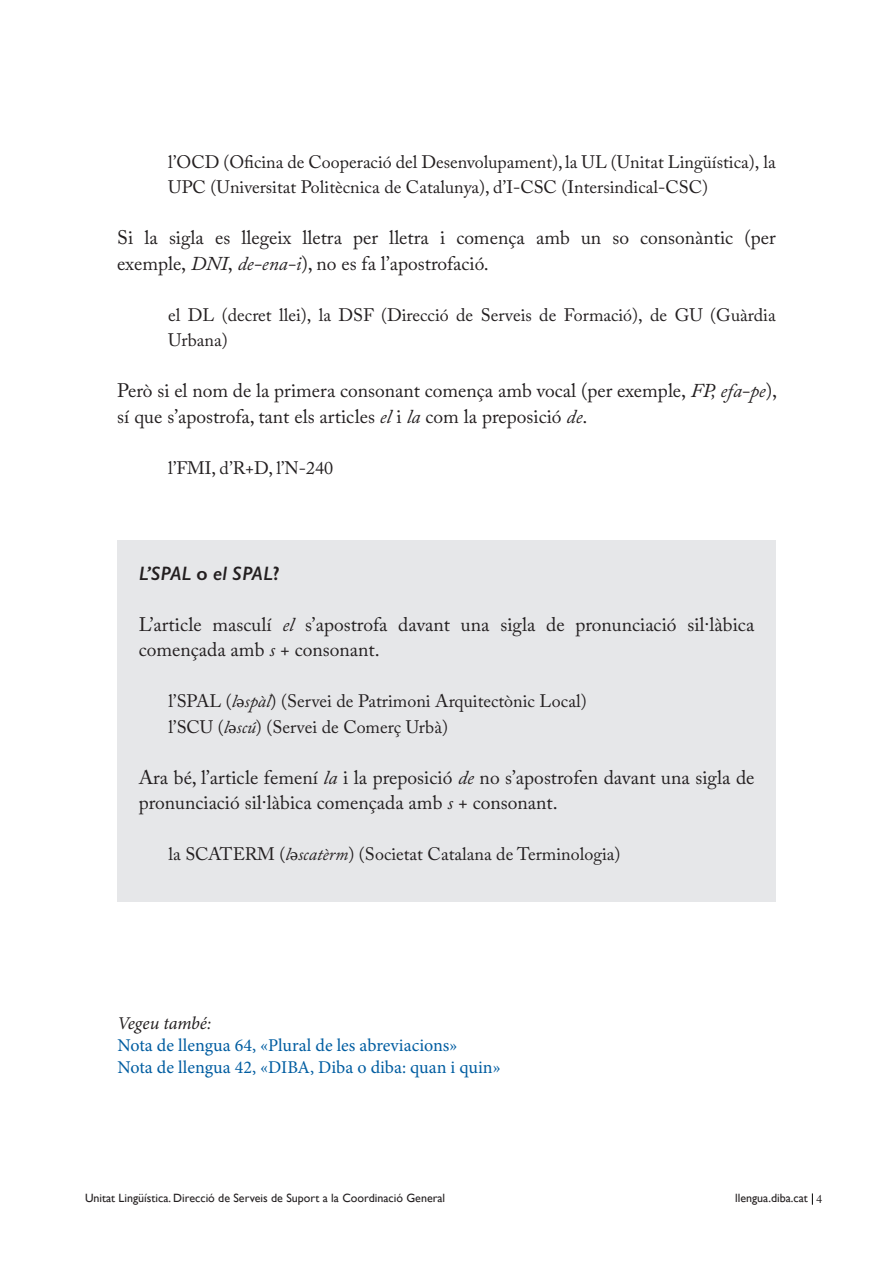
<style>
.page{position:relative;width:893px;height:1263px;background:#fff}
.page>*{position:absolute;margin:0;border:0;box-sizing:border-box;transform-origin:0 0}
.Cos{font:19.5px/25.5px "Adobe Caslon Pro";color:#231f20}
.Cos-2{font:italic 600 19.5px "Gill Sans";color:#231f20}
.Cos-3{font:18px/25.5px "Adobe Caslon Pro";color:#231f20}
.t1{font:18px "Minion Pro";color:#015da1}
.t2{font:italic 18px "Minion Pro";letter-spacing:-.01em;color:#231f20}
.t3{font:12px "Gill Sans";color:#231f20}
.s1{font-style:italic}
.s2{font-style:normal}
.s3{font-family:"Georgia";font-size:16.5px}
.s4{font-family:"Adobe Caslon Pro"}
</style>
<div class="page">
<svg style="left:812px;top:1193px;width:1px;height:12px"></svg>
<div style="left:117px;top:540px;width:659px;height:361px;background:#e6e7e9"></div>
<p class="Cos-3" style="left:168px;top:149px;width:609px">l’OCD (Oficina de Cooperació del Desenvolupament), la UL (Unitat Lingüística), la<br>UPC (Universitat Politècnica de Catalunya), d’I-CSC (Intersindical-CSC)</p>
<p class="Cos" style="left:117px;top:225px;width:660px">Si la sigla es llegeix lletra per lletra i comença amb un so consonàntic (per exemple, <span class="s1">DNI</span>, <span class="s1">de-ena-i</span>), no es fa l’apostrofació.</p>
<p class="Cos-3" style="left:168px;top:302px;width:609px">el DL (decret llei), la DSF (Direcció de Serveis de Formació), de GU (Guàrdia<br>Urbana)</p>
<p class="Cos" style="left:117px;top:378px;width:661px">Però si el nom de la primera consonant comença amb vocal (per exemple, <span class="s1">FP, efa-pe</span>), sí que s’apostrofa, tant els articles <span class="s1">el</span> i <span class="s1">la</span> com la preposició <span class="s1">de</span>.</p>
<p class="Cos-3" style="left:168px;top:455px;width:166px">l’FMI, d’R+D, l’N-240</p>
<p class="Cos-2" style="left:139px;top:561px;width:142px">L’SPAL <span class="s2">o</span> el SPAL<span class="s2">?</span></p>
<p class="Cos" style="left:139px;top:611px;width:617px">L’article masculí <span class="s1">el</span> s’apostrofa davant una sigla de pronunciació sil·làbica començada amb <span class="s1">s</span> + consonant.</p>
<p class="Cos-3" style="left:168px;top:688px;width:420px">l’SPAL (<span class="s1">l</span><span class="s3">ə</span><span class="s1">spàl</span>) (Servei de Patrimoni Arquitectònic Local)</p>
<p class="Cos-3" style="left:168px;top:714px;width:281px">l’SCU (<span class="s1">l</span><span class="s3">ə</span><span class="s1">scú</span>) (Servei de Comerç Urbà)</p>
<p class="Cos" style="left:139px;top:764px;width:617px">Ara bé, l’article femení <span class="s1">la</span> i la preposició <span class="s1">de</span> no s’apostrofen davant una sigla de pronunciació sil·làbica començada amb <span class="s1">s</span> + consonant.</p>
<p class="Cos-3" style="left:168px;top:841px;width:453px">la SCATERM (<span class="s1">l</span><span class="s3">ə</span><span class="s1">scatèrm</span>) (Societat Catalana de Terminologia)</p>
<p class="t2" style="left:117px;top:1011px;width:95px">Vegeu també:</p>
<p class="t1" style="left:117px;top:1033px;width:341px">Nota de llengua 64, «Plural de les abreviacions»</p>
<p class="t1" style="left:117px;top:1055px;width:385px">Nota de llengua 42, «DIBA, Diba o diba: quan i quin»</p>
<p class="t3" style="left:85px;top:1191px;width:362px">Unitat Lingüística. Direcció de Serveis de Suport a la Coordinació General</p>
<p class="t3" style="left:735px;top:1191px;width:88px">llengua.diba.cat <span class="s4">4</span></p>
</div>
